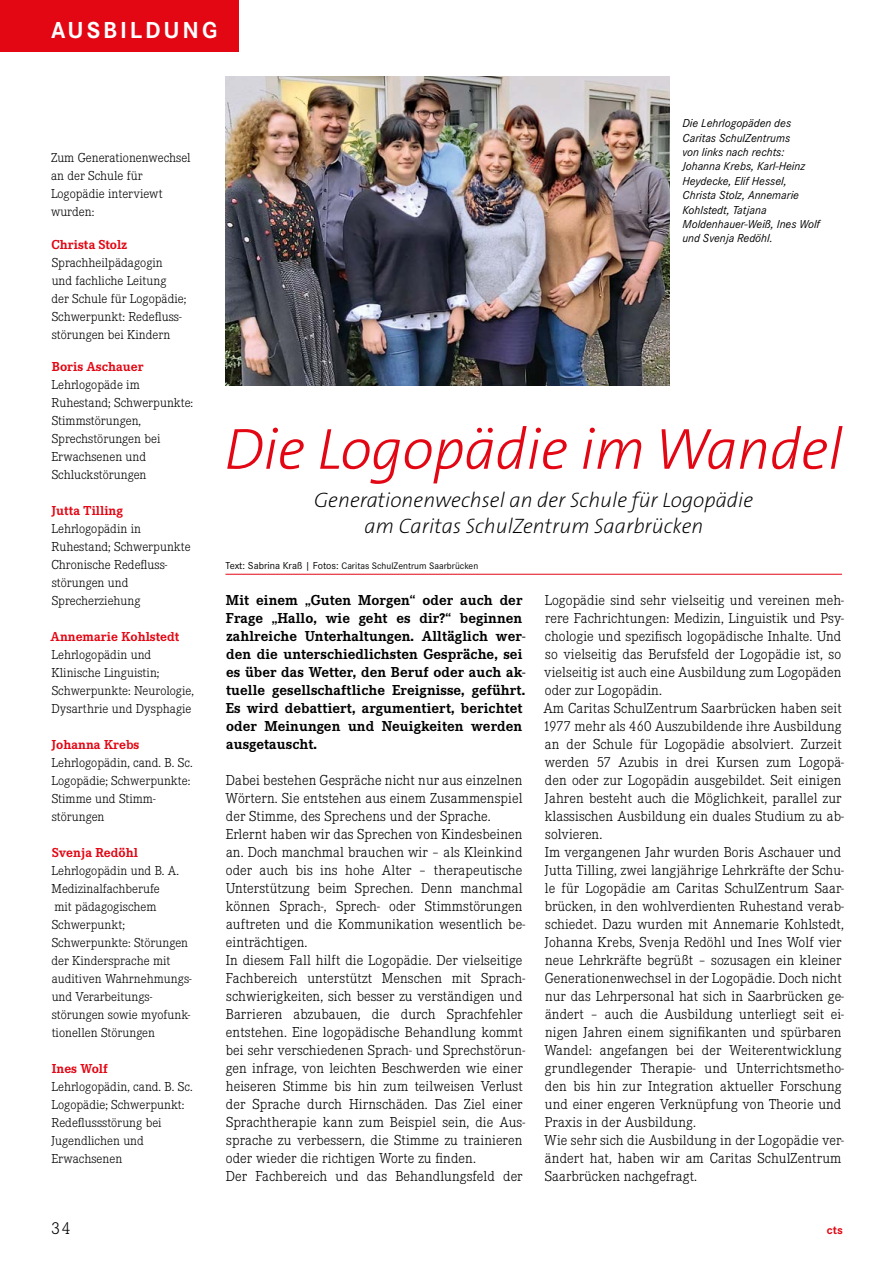
<style>
.page{position:relative;width:893px;height:1263px;background:#fff}
.page>*{position:absolute;margin:0;border:0;box-sizing:border-box;transform-origin:0 0}
.t1{font:italic 300 58.5px "The Sans B3";letter-spacing:-.005em;color:#e30613}
.t2{font:700 24px "Corporate S";letter-spacing:.12em;color:#fff}
.t3{font:italic 200 21px/25.2px "The Sans B2";color:#000;text-align:center}
.t4{font:300 18px "Corporate E";color:#000}
.t5{font:300 15px/18px "Corporate E";letter-spacing:.005em;color:#000}
.t6{font:700 15px/18px "Corporate E";letter-spacing:.005em;color:#000}
.t7{font:300 13.5px/18px "Corporate E";color:#000}
.t8{font:700 13.5px "Corporate E";color:#e30613}
.t9{font:italic 12px/14.4px "Corporate S";color:#000}
.t10{font:700 12px "Corporate S";color:#e30613}
.t11{font:9.75px "Corporate S";color:#000}
.s1{font-size:10.5px}
</style>
<div class="page">
<div style="left:0;top:0;width:238px;height:51px;background:#e30613"></div>
<hr style="left:225px;top:574px;width:617px;height:1px;background:#e30613">
<img style="left:225px;top:77px;width:445px;height:308px">
<h2 class="t2" style="left:51px;top:17px;width:168px">AUSBILDUNG</h2>
<p class="t7" style="left:51px;top:148px;width:141px">Zum Generationenwechsel an der Schule für<br>Logopädie interviewt wurden:</p>
<p class="t8" style="left:52px;top:237px;width:77px">Christa Stolz</p>
<p class="t7" style="left:51px;top:254px;width:136px">Sprachheilpädagogin und fachliche Leitung der Schule für Logopädie;<br>Schwerpunkt: Redefluss&shy;störungen bei Kindern</p>
<p class="t8" style="left:52px;top:359px;width:93px">Boris Aschauer</p>
<p class="t7" style="left:52px;top:376px;width:143px">Lehrlogopäde im<br>Ruhestand; Schwerpunkte:<br>Stimmstörungen,<br>Sprechstörungen bei<br>Erwachsenen und<br>Schluckstörungen</p>
<p class="t8" style="left:51px;top:503px;width:73px">Jutta Tilling</p>
<p class="t7" style="left:51px;top:520px;width:141px">Lehrlogopädin in<br>Ruhestand; Schwerpunkte<br>Chronische Redefluss&shy;störungen und<br>Sprecherziehung</p>
<p class="t8" style="left:51px;top:629px;width:130px">Annemarie Kohlstedt</p>
<p class="t7" style="left:52px;top:646px;width:144px">Lehrlogopädin und<br>Klinische Linguistin;<br>Schwerpunkte: Neurologie,<br>Dysarthrie und Dysphagie</p>
<p class="t8" style="left:51px;top:737px;width:89px">Johanna Krebs</p>
<p class="t7" style="left:52px;top:754px;width:143px">Lehrlogopädin, cand. B. Sc.<br>Logopädie; Schwerpunkte:<br>Stimme und Stimm&shy;störungen</p>
<p class="t8" style="left:52px;top:845px;width:87px">Svenja Redöhl</p>
<p class="t7" style="left:51px;top:862px;width:142px">Lehrlogopädin und B. A.<br>Medizinalfachberufe<br>mit pädagogischem<br>Schwerpunkt;<br>Schwerpunkte: Störungen der Kindersprache mit auditiven Wahrnehmungs&shy;und Verarbeitungs&shy;störungen sowie myofunk&shy;tionellen Störungen</p>
<p class="t8" style="left:52px;top:1061px;width:57px">Ines Wolf</p>
<p class="t7" style="left:51px;top:1078px;width:143px">Lehrlogopädin, cand. B. Sc.<br>Logopädie; Schwerpunkt:<br>Redeflussstörung bei<br>Jugendlichen und<br>Erwachsenen</p>
<p class="t9" style="left:682px;top:116px;width:139px">Die Lehrlogopäden des<br>Caritas SchulZentrums<br>von links nach rechts:<br>Johanna Krebs, Karl-Heinz<br>Heydecke, Elif Hessel,<br>Christa Stolz, Annemarie<br>Kohlstedt, Tatjana<br>Moldenhauer-Weiß, Ines Wolf und Svenja Redöhl.</p>
<h1 class="t1" style="left:224px;top:419px;width:620px">Die Logopädie im Wandel</h1>
<h3 class="t3" style="left:314px;top:489px;width:440px">Generationenwechsel an der Schule für Logopädie am Caritas SchulZentrum Saarbrücken</h3>
<p class="t11" style="left:225px;top:560px;width:254px"><span class="s1">Text: Sabrina Kraß | Fotos:</span> Caritas SchulZentrum Saarbrücken</p>
<p class="t6" style="left:226px;top:591px;width:301px">Mit einem „Guten Morgen“ oder auch der Frage „Hallo, wie geht es dir?“ beginnen zahlreiche Unterhaltungen. Alltäglich wer&shy;den die unterschiedlichsten Gespräche, sei es über das Wetter, den Beruf oder auch ak&shy;tuelle gesellschaftliche Ereignisse, geführt.<br>Es wird debattiert, argumentiert, berichtet oder Meinungen und Neuigkeiten werden ausgetauscht.</p>
<p class="t5" style="left:225px;top:771px;width:301px">Dabei bestehen Gespräche nicht nur aus einzelnen Wörtern. Sie entstehen aus einem Zusammenspiel der Stimme, des Sprechens und der Sprache.<br>Erlernt haben wir das Sprechen von Kindesbeinen an. Doch manchmal brauchen wir – als Kleinkind oder auch bis ins hohe Alter – therapeutische Unterstützung beim Sprechen. Denn manchmal können Sprach-, Sprech- oder Stimmstörungen auftreten und die Kommunikation wesentlich be&shy;einträchtigen.<br>In diesem Fall hilft die Logopädie. Der vielseitige Fachbereich unterstützt Menschen mit Sprach&shy;schwierigkeiten, sich besser zu verständigen und Barrieren abzubauen, die durch Sprachfehler entstehen. Eine logopädische Behandlung kommt bei sehr verschiedenen Sprach- und Sprechstörun&shy;gen infrage, von leichten Beschwerden wie einer heiseren Stimme bis hin zum teilweisen Verlust der Sprache durch Hirnschäden. Das Ziel einer Sprachtherapie kann zum Beispiel sein, die Aus&shy;sprache zu verbessern, die Stimme zu trainieren oder wieder die richtigen Worte zu finden.<br>Der Fachbereich und das Behandlungsfeld der</p>
<p class="t5" style="left:543px;top:591px;width:302px">Logopädie sind sehr vielseitig und vereinen meh&shy;rere Fachrichtungen: Medizin, Linguistik und Psy&shy;chologie und spezifisch logopädische Inhalte. Und so vielseitig das Berufsfeld der Logopädie ist, so vielseitig ist auch eine Ausbildung zum Logopäden oder zur Logopädin.<br>Am Caritas SchulZentrum Saarbrücken haben seit 1977 mehr als 460 Auszubildende ihre Ausbildung an der Schule für Logopädie absolviert. Zurzeit werden 57 Azubis in drei Kursen zum Logopä&shy;den oder zur Logopädin ausgebildet. Seit einigen Jahren besteht auch die Möglichkeit, parallel zur klassischen Ausbildung ein duales Studium zu ab&shy;solvieren.<br>Im vergangenen Jahr wurden Boris Aschauer und Jutta Tilling, zwei langjährige Lehrkräfte der Schu&shy;le für Logopädie am Caritas SchulZentrum Saar&shy;brücken, in den wohlverdienten Ruhestand verab&shy;schiedet. Dazu wurden mit Annemarie Kohlstedt, Johanna Krebs, Svenja Redöhl und Ines Wolf vier neue Lehrkräfte begrüßt – sozusagen ein kleiner Generationenwechsel in der Logopädie. Doch nicht nur das Lehrpersonal hat sich in Saarbrücken ge&shy;ändert – auch die Ausbildung unterliegt seit ei&shy;nigen Jahren einem signifikanten und spürbaren Wandel: angefangen bei der Weiterentwicklung grundlegender Therapie- und Unterrichtsmetho&shy;den bis hin zur Integration aktueller Forschung und einer engeren Verknüpfung von Theorie und Praxis in der Ausbildung.<br>Wie sehr sich die Ausbildung in der Logopädie ver&shy;ändert hat, haben wir am Caritas SchulZentrum Saarbrücken nachgefragt.</p>
<p class="t4" style="left:51px;top:1219px;width:21px">34</p>
<p class="t10" style="left:827px;top:1223px;width:18px">cts</p>
</div>
